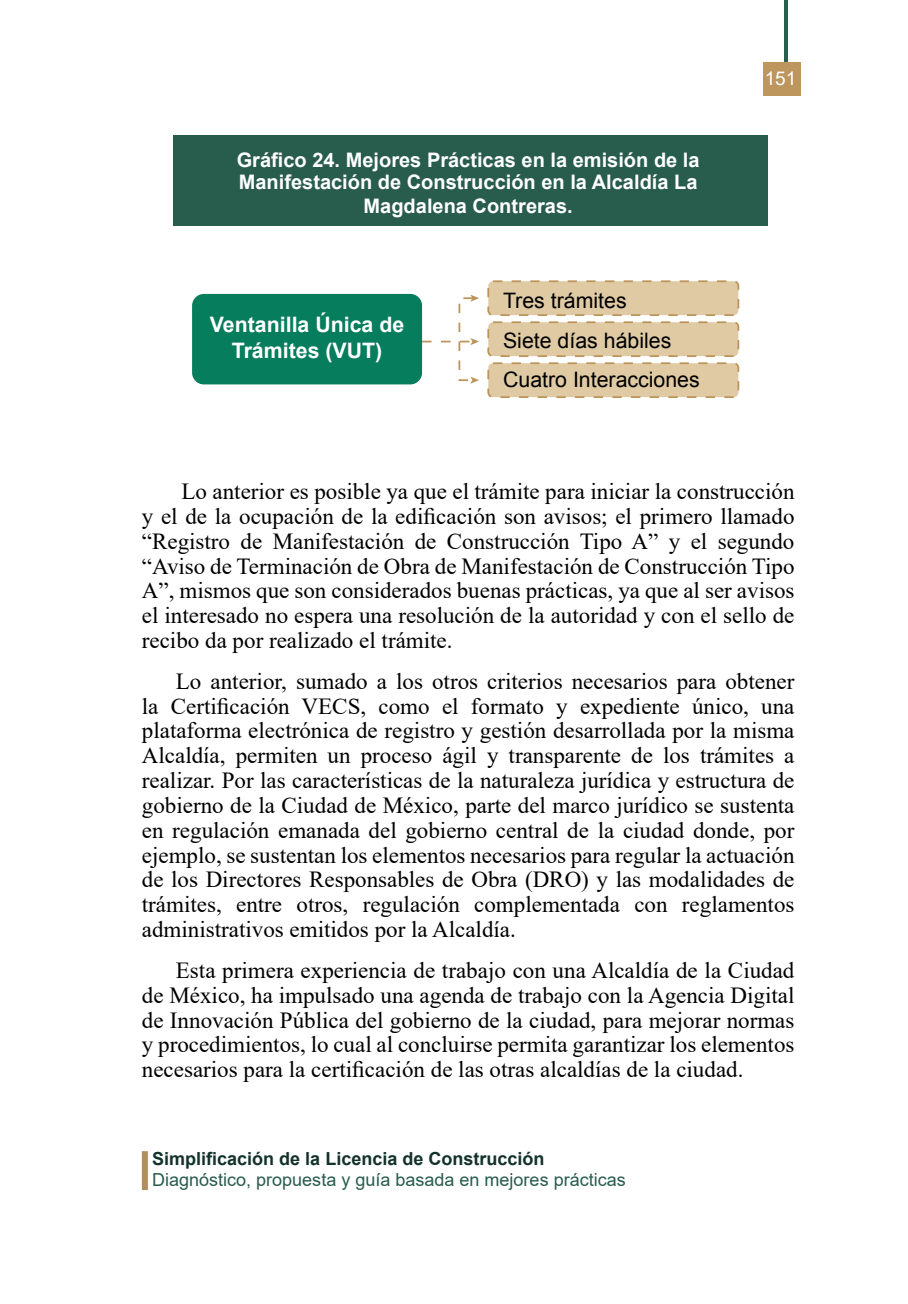
<style>
.page{position:relative;width:908px;height:1304px;background:#fff}
.page>*{position:absolute;margin:0;border:0;box-sizing:border-box;transform-origin:0 0}
.t1{font:23px/24.8px "Times New Roman";color:#000;text-align:justify}
.t2{font:21.4px/39.8px "Arial";color:#000}
.t3{font:700 21.4px/25.6px "Arial";color:#fff;text-align:center}
.t4{font:700 20px/21.6px "Arial";color:#fff}
.t5{font:19px "Arial";color:#fff}
.t6{font:18px "Arial";color:#285c4d}
.t7{font:700 18px "Arial";color:#13322b}
</style>
<div class="page">
<div style="left:762px;top:62px;width:37px;height:33px;background:#bd965d"></div>
<svg style="left:784px;top:0;width:3px;height:62px"></svg>
<div style="left:142px;top:1151px;width:6px;height:39px;background:#b38e5d"></div>
<div style="left:173px;top:135px;width:594px;height:90px;background:#285c4d"></div>
<div style="left:192px;top:294px;width:230px;height:90px;background:#067d5d;border-radius:12px"></div>
<div style="left:488px;top:363px;width:250px;height:34px;background:#dfcaa3;border-radius:5px"></div>
<div style="left:487px;top:362px;width:252px;height:36px;border:2px dashed #bc955b;border-radius:5px"></div>
<div style="left:488px;top:281px;width:250px;height:34px;background:#dfcaa3;border-radius:5px"></div>
<div style="left:487px;top:280px;width:252px;height:36px;border:2px dashed #bc955b;border-radius:5px"></div>
<div style="left:488px;top:322px;width:250px;height:34px;background:#dfcaa3;border-radius:5px"></div>
<div style="left:487px;top:321px;width:252px;height:36px;border:2px dashed #bc955b;border-radius:5px"></div>
<svg style="left:470px;top:295px;width:9px;height:7px"></svg>
<svg style="left:470px;top:377px;width:9px;height:7px"></svg>
<svg style="left:422px;top:338px;width:57px;height:7px"></svg>
<p class="t4" style="left:236px;top:149px;width:464px">Gráfico 24. Mejores Prácticas en la emisión de la<br>Manifestación de Construcción en la Alcaldía La</p>
<p class="t4" style="left:363px;top:196px;width:210px">Magdalena Contreras.</p>
<p class="t3" style="left:210px;top:312px;width:196px">Ventanilla Única de<br>Trámites (VUT)</p>
<p class="t2" style="left:503px;top:280px;width:198px">Tres trámites<br>Siete días hábiles<br>Cuatro Interacciones</p>
<p class="t5" style="left:764px;top:65px;width:33px">151</p>
<p class="t1" style="left:142px;top:478px;width:654px;text-indent:40px">Lo anterior es posible ya que el trámite para iniciar la construcción y el de la ocupación de la edificación son avisos; el primero llamado “Registro de Manifestación de Construcción Tipo A” y el segundo “Aviso de Terminación de Obra de Manifestación de Construcción Tipo A”, mismos que son considerados buenas prácticas, ya que al ser avisos el interesado no espera una resolución de la autoridad y con el sello de recibo da por realizado el trámite.</p>
<p class="t1" style="left:142px;top:668px;width:654px;text-indent:34px">Lo anterior, sumado a los otros criterios necesarios para obtener la Certificación VECS, como el formato y expediente único, una plataforma electrónica de registro y gestión desarrollada por la misma Alcaldía, permiten un proceso ágil y transparente de los trámites a realizar. Por las características de la naturaleza jurídica y estructura de gobierno de la Ciudad de México, parte del marco jurídico se sustenta en regulación emanada del gobierno central de la ciudad donde, por ejemplo, se sustentan los elementos necesarios para regular la actuación de los Directores Responsables de Obra (DRO) y las modalidades de trámites, entre otros, regulación complementada con reglamentos administrativos emitidos por la Alcaldía.</p>
<p class="t1" style="left:142px;top:957px;width:654px;text-indent:34px">Esta primera experiencia de trabajo con una Alcaldía de la Ciudad de México, ha impulsado una agenda de trabajo con la Agencia Digital de Innovación Pública del gobierno de la ciudad, para mejorar normas y procedimientos, lo cual al concluirse permita garantizar los elementos necesarios para la certificación de las otras alcaldías de la ciudad.</p>
<p class="t7" style="left:152px;top:1146px;width:394px">Simplificación de la Licencia de Construcción</p>
<p class="t6" style="left:152px;top:1168px;width:475px">Diagnóstico, propuesta y guía basada en mejores prácticas</p>
</div>
